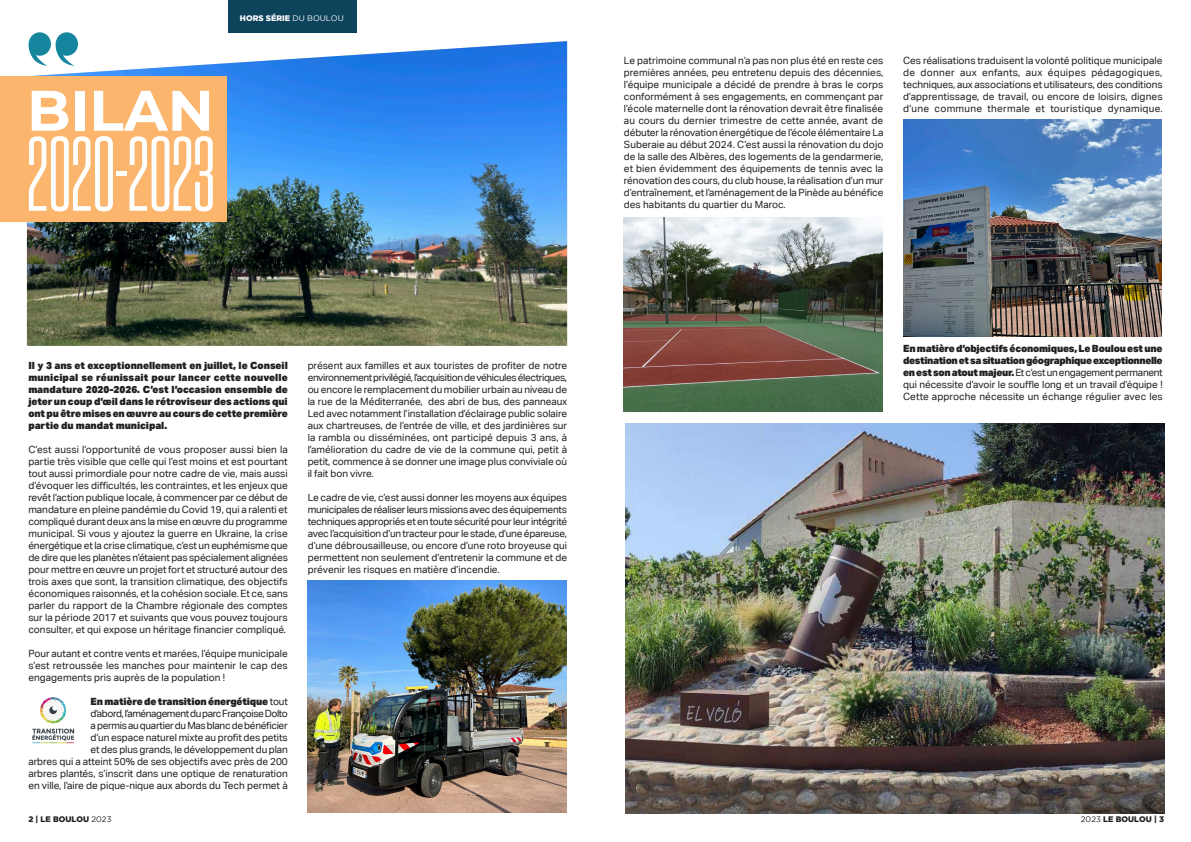
<style>
.page{position:relative;width:1191px;height:842px;background:#fff}
.page>*{position:absolute;margin:0;border:0;box-sizing:border-box;transform-origin:0 0}
.t1{font:500 105.6px "Tungsten Compressed";color:#fff}
.t2{font:700 57px "Montserrat";color:#fff}
.t3{font:10px/12px "Aktiv Grotesk";letter-spacing:-.005em;color:#231f20;text-align:justify}
.t4{font:900 10px/12px "Aktiv Grotesk";letter-spacing:-.015em;color:#231f20;text-align:justify}
.t5{font:900 8px "Gotham";color:#231f20}
.t6{font:900 8px "Gotham";color:#fff}
.s1{font-weight:400}
.s2{font-weight:900}
</style>
<div class="page">
<img style="left:625px;top:424px;width:539px;height:390px">
<img style="left:308px;top:581px;width:258px;height:231px">
<img style="left:624px;top:218px;width:258px;height:193px">
<img style="left:903px;top:119px;width:258px;height:218px">
<img style="left:27px;top:41px;width:540px;height:305px">
<div style="left:228px;top:0;width:128px;height:32px;background:#0e435c"></div>
<svg style="left:28px;top:32px;width:50px;height:34px"></svg>
<img style="left:32px;top:697px;width:43px;height:47px">
<div style="left:0;top:76px;width:226px;height:146px;background:#fbb56c"></div>
<p class="t6" style="left:240px;top:14px;width:105px">HORS SÉRIE <span class="s1">DU BOULOU</span></p>
<p class="t2" style="left:27px;top:69px;width:188px">BILAN</p>
<p class="t1" style="left:27px;top:125px;width:190px">2020-2023</p>
<p class="t4" style="left:28px;top:359px;width:261px">Il y 3 ans et exceptionnellement en juillet, le Conseil municipal se réunissait pour lancer cette nouvelle mandature 2020-2026. C’est l’occasion ensemble de jeter un coup d’œil dans le rétroviseur des actions qui ont pu être mises en œuvre au cours de cette première partie du mandat municipal.</p>
<p class="t3" style="left:28px;top:443px;width:261px">C’est aussi l’opportunité de vous proposer aussi bien la partie très visible que celle qui l’est moins et est pourtant tout aussi primordiale pour notre cadre de vie, mais aussi d’évoquer les difficultés, les contraintes, et les enjeux que revêt l’action publique locale, à commencer par ce début de mandature en pleine pandémie du Covid 19, qui a ralenti et compliqué durant deux ans la mise en œuvre du programme municipal. Si vous y ajoutez la guerre en Ukraine, la crise énergétique et la crise climatique, c’est un euphémisme que de dire que les planètes n’étaient pas spécialement alignées pour mettre en œuvre un projet fort et structuré autour des trois axes que sont, la transition climatique, des objectifs économiques raisonnés, et la cohésion sociale. Et ce, sans parler du rapport de la Chambre régionale des comptes sur la période 2017 et suivants que vous pouvez toujours consulter, et qui expose un héritage financier compliqué.</p>
<p class="t3" style="left:28px;top:647px;width:261px">Pour autant et contre vents et marées, l’équipe municipale s’est retroussée les manches pour maintenir le cap des engagements pris auprès de la population !</p>
<p class="t3" style="left:28px;top:695px;width:261px;text-align:right"><span class="s2">En matière de transition énergétique</span> tout<br>d’abord, l’aménagement du parc Françoise Dolto<br>a permis au quartier du Mas blanc de bénéficier<br>d’un espace naturel mixte au profit des petits<br>et des plus grands, le développement du plan<br>arbres qui a atteint 50% de ses objectifs avec près de 200 arbres plantés, s’inscrit dans une optique de renaturation en ville, l’aire de pique-nique aux abords du Tech permet à</p>
<p class="t5" style="left:28px;top:814px;width:85px">2 | LE BOULOU <span class="s1">2023</span></p>
<p class="t3" style="left:308px;top:359px;width:261px">présent aux familles et aux touristes de profiter de notre environnement privilégié, l’acquisition de véhicules électriques, ou encore le remplacement du mobilier urbain au niveau de la rue de la Méditerranée, des abri de bus, des panneaux Led avec notamment l’installation d’éclairage public solaire aux chartreuses, de l’entrée de ville, et des jardinières sur la rambla ou disséminées, ont participé depuis 3 ans, à l’amélioration du cadre de vie de la commune qui, petit à petit, commence à se donner une image plus conviviale où il fait bon vivre.</p>
<p class="t3" style="left:308px;top:491px;width:261px">Le cadre de vie, c’est aussi donner les moyens aux équipes municipales de réaliser leurs missions avec des équipements techniques appropriés et en toute sécurité pour leur intégrité avec l’acquisition d’un tracteur pour le stade, d’une épareuse, d’une débrousailleuse, ou encore d’une roto broyeuse qui permettent non seulement d’entretenir la commune et de prévenir les risques en matière d’incendie.</p>
<p class="t3" style="left:624px;top:54px;width:261px">Le patrimoine communal n’a pas non plus été en reste ces premières années, peu entretenu depuis des décennies, l’équipe municipale a décidé de prendre à bras le corps conformément à ses engagements, en commençant par l’école maternelle dont la rénovation devrait être finalisée au cours du dernier trimestre de cette année, avant de débuter la rénovation énergétique de l’école élémentaire La Suberaie au début 2024. C’est aussi la rénovation du dojo de la salle des Albères, des logements de la gendarmerie, et bien évidemment des équipements de tennis avec la rénovation des cours, du club house, la réalisation d’un mur d’entraînement, et l’aménagement de la Pinède au bénéfice des habitants du quartier du Maroc.</p>
<p class="t3" style="left:903px;top:54px;width:261px">Ces réalisations traduisent la volonté politique municipale de donner aux enfants, aux équipes pédagogiques, techniques, aux associations et utilisateurs, des conditions d’apprentissage, de travail, ou encore de loisirs, dignes d’une commune thermale et touristique dynamique.</p>
<p class="t3" style="left:903px;top:342px;width:261px"><span class="s2">En matière d’objectifs économiques, Le Boulou est une destination et sa situation géographique exceptionnelle en est son atout majeur.</span> Et c’est un engagement permanent qui nécessite d’avoir le souffle long et un travail d’équipe !<br>Cette approche nécessite un échange régulier avec les</p>
<p class="t5" style="left:1080px;top:814px;width:85px"><span class="s1">2023</span> LE BOULOU | 3</p>
</div>
